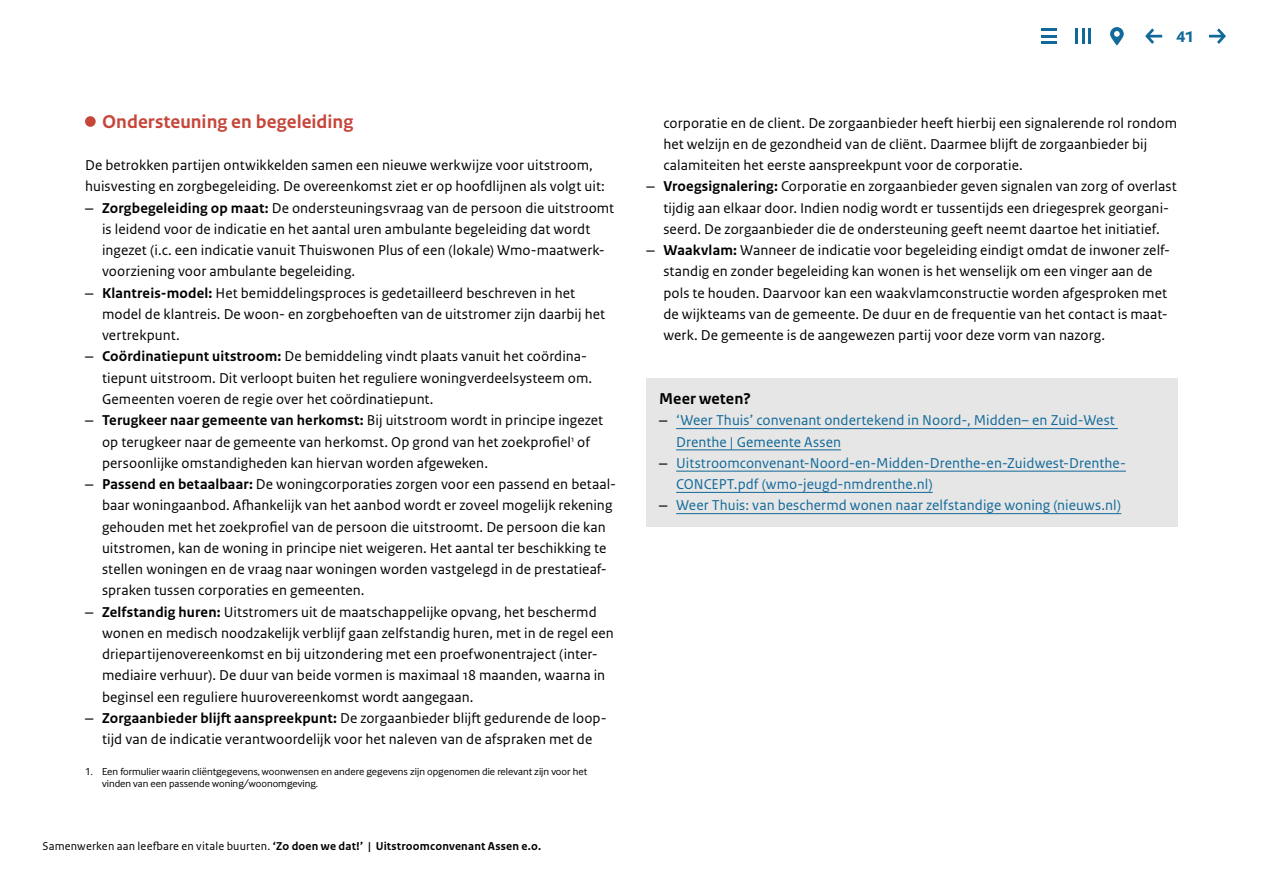
<style>
.page{position:relative;width:1263px;height:893px;background:#fff}
.page>*{position:absolute;margin:0;border:0;box-sizing:border-box;transform-origin:0 0}
.Tussenkop{font:700 19.5px "Rijksoverheid Sans Text";color:#c6463a}
.subsubkopje{font:700 16.5px "Rijksoverheid Sans Text";letter-spacing:.005em;color:#000}
.Bodytekst{font:15px/21.3px "Rijksoverheid Sans Text";letter-spacing:.005em;color:#000}
.t1{font:15px/21.3px "Rijksoverheid Sans Text";letter-spacing:.005em;color:#116999}
.t2{font:700 15px "DTL Prokyon TOT";color:#116999}
.t3{font:700 12px "Rijksoverheid Sans Text";letter-spacing:.015em;color:#000}
.Voetnoot{font:10.5px/12px "Inter Face";color:#000}
.s1{font-family:"Inter Face"}
.s2{font-weight:700}
.s3{font-weight:400}
.s4{font-family:"Inter Face";color:#000}
</style>
<div class="page">
<hr style="left:1041px;top:35px;width:16px;height:3px;background:#116999">
<hr style="left:1041px;top:41px;width:16px;height:3px;background:#116999">
<hr style="left:1041px;top:28px;width:16px;height:3px;background:#116999">
<svg style="left:1082px;top:28px;width:2px;height:16px"></svg>
<hr style="left:1088px;top:28px;width:3px;height:16px;background:#116999">
<hr style="left:1075px;top:28px;width:3px;height:16px;background:#116999">
<svg style="left:1110px;top:27px;width:14px;height:18px"></svg>
<div style="left:646px;top:378px;width:532px;height:149px;background:#e6e6e6"></div>
<svg style="left:1209px;top:28px;width:17px;height:16px"></svg>
<svg style="left:1145px;top:28px;width:17px;height:16px"></svg>
<div style="left:85px;top:116px;width:11px;height:11px;background:#c6463a;border-radius:50%"></div>
<hr style="left:676px;top:428px;width:442px;height:1px;background:#116999">
<hr style="left:676px;top:450px;width:165px;height:1px;background:#116999">
<hr style="left:676px;top:471px;width:450px;height:1px;background:#116999">
<hr style="left:676px;top:492px;width:257px;height:1px;background:#116999">
<hr style="left:676px;top:513px;width:445px;height:1px;background:#116999">
<h2 class="Tussenkop" style="left:102px;top:110px;width:253px">Ondersteuning en begeleiding</h2>
<p class="Bodytekst" style="left:85px;top:155px;width:521px">De betrokken partijen ontwikkelden samen een nieuwe werkwijze voor uitstroom, huisvesting en zorgbegeleiding. De overeenkomst ziet er op hoofdlijnen als volgt uit:</p>
<p class="Bodytekst" style="left:102px;top:197px;width:514px;text-indent:-17px"><span class="s1">–</span> <span class="s2">Zorgbegeleiding op maat:</span> De ondersteuningsvraag van de persoon die uitstroomt is leidend voor de indicatie en het aantal uren ambulante begeleiding dat wordt ingezet (i.c. een indicatie vanuit Thuiswonen Plus of een (lokale) Wmo-maatwerk&shy;voorziening voor ambulante begeleiding.</p>
<p class="Bodytekst" style="left:102px;top:282px;width:505px;text-indent:-17px"><span class="s1">–</span> <span class="s2">Klantreis-model:</span> Het bemiddelingsproces is gedetailleerd beschreven in het model de klantreis. De woon- en zorgbehoeften van de uitstromer zijn daarbij het vertrekpunt.</p>
<p class="Bodytekst" style="left:102px;top:346px;width:492px;text-indent:-17px"><span class="s1">–</span> <span class="s2">Coördinatiepunt uitstroom:</span> De bemiddeling vindt plaats vanuit het coördina&shy;tiepunt uitstroom. Dit verloopt buiten het reguliere woningverdeelsysteem om.<br>Gemeenten voeren de regie over het coördinatiepunt.</p>
<p class="Bodytekst" style="left:102px;top:410px;width:503px;text-indent:-17px"><span class="s1">–</span> <span class="s2">Terugkeer naar gemeente van herkomst:</span> Bij uitstroom wordt in principe ingezet op terugkeer naar de gemeente van herkomst. Op grond van het zoekprofiel<sup>1</sup> of persoonlijke omstandigheden kan hiervan worden afgeweken.</p>
<p class="Bodytekst" style="left:102px;top:474px;width:516px;text-indent:-17px"><span class="s1">–</span> <span class="s2">Passend en betaalbaar:</span> De woningcorporaties zorgen voor een passend en betaal&shy;baar woningaanbod. Afhankelijk van het aanbod wordt er zoveel mogelijk rekening gehouden met het zoekprofiel van de persoon die uitstroomt. De persoon die kan uitstromen, kan de woning in principe niet weigeren. Het aantal ter beschikking te stellen woningen en de vraag naar woningen worden vastgelegd in de prestatieaf&shy;spraken tussen corporaties en gemeenten.</p>
<p class="Bodytekst" style="left:102px;top:601px;width:513px;text-indent:-17px"><span class="s1">–</span> <span class="s2">Zelfstandig huren:</span> Uitstromers uit de maatschappelijke opvang, het beschermd wonen en medisch noodzakelijk verblijf gaan zelfstandig huren, met in de regel een driepartijenovereenkomst en bij uitzondering met een proefwonentraject (inter&shy;mediaire verhuur). De duur van beide vormen is maximaal 18 maanden, waarna in beginsel een reguliere huurovereenkomst wordt aangegaan.</p>
<p class="Bodytekst" style="left:85px;top:708px;width:523px;text-align:center"><span class="s1">–</span> <span class="s2">Zorgaanbieder blijft aanspreekpunt:</span> De zorgaanbieder blijft gedurende de loop&shy;tijd van de indicatie verantwoordelijk voor het naleven van de afspraken met de</p>
<p class="Voetnoot" style="left:102px;top:765px;width:487px;text-indent:-17px">1. Een formulier waarin cliëntgegevens, woonwensen en andere gegevens zijn opgenomen die relevant zijn voor het vinden van een passende woning/woonomgeving.</p>
<p class="t3" style="left:43px;top:840px;width:500px"><span class="s3">Samenwerken aan leefbare en vitale buurten.</span> ‘Zo doen we dat!’ | Uitstroomconvenant Assen e.o.</p>
<p class="t2" style="left:1176px;top:27px;width:20px">41</p>
<p class="Bodytekst" style="left:663px;top:112px;width:515px">corporatie en de client. De zorgaanbieder heeft hierbij een signalerende rol rondom het welzijn en de gezondheid van de cliënt. Daarmee blijft de zorgaanbieder bij calamiteiten het eerste aanspreekpunt voor de corporatie.</p>
<p class="Bodytekst" style="left:663px;top:176px;width:515px;text-indent:-17px"><span class="s1">–</span> <span class="s2">Vroegsignalering:</span> Corporatie en zorgaanbieder geven signalen van zorg of overlast tijdig aan elkaar door. Indien nodig wordt er tussentijds een driegesprek georgani&shy;seerd. De zorgaanbieder die de ondersteuning geeft neemt daartoe het initiatief.</p>
<p class="Bodytekst" style="left:663px;top:240px;width:508px;text-indent:-17px"><span class="s1">–</span> <span class="s2">Waakvlam:</span> Wanneer de indicatie voor begeleiding eindigt omdat de inwoner zelf&shy;standig en zonder begeleiding kan wonen is het wenselijk om een vinger aan de pols te houden. Daarvoor kan een waakvlamconstructie worden afgesproken met de wijkteams van de gemeente. De duur en de frequentie van het contact is maat&shy;werk. De gemeente is de aangewezen partij voor deze vorm van nazorg.</p>
<h3 class="subsubkopje" style="left:659px;top:389px;width:93px">Meer weten?</h3>
<p class="t1" style="left:676px;top:410px;width:440px;text-indent:-17px"><span class="s4">–</span> ‘Weer Thuis’ convenant ondertekend in Noord-, Midden– en Zuid-West<br>Drenthe | Gemeente Assen</p>
<p class="t1" style="left:676px;top:452px;width:451px;text-indent:-17px"><span class="s4">–</span> Uitstroomconvenant-Noord-en-Midden-Drenthe-en-Zuidwest-Drenthe-<br>CONCEPT.pdf (wmo-jeugd-nmdrenthe.nl)</p>
<p class="t1" style="left:659px;top:495px;width:464px"><span class="s4">–</span> Weer Thuis: van beschermd wonen naar zelfstandige woning (nieuws.nl)</p>
</div>
